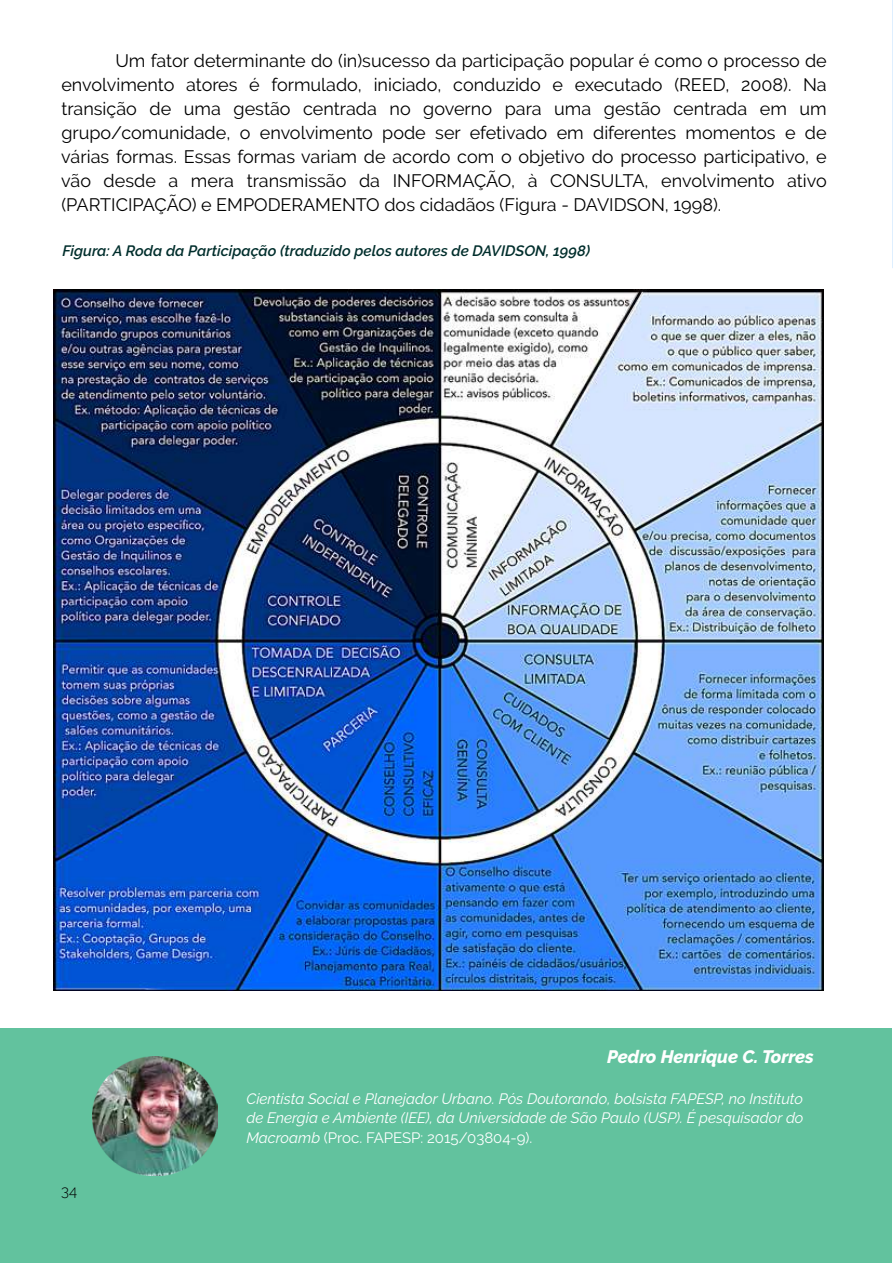
<style>
.page{position:relative;width:893px;height:1263px;background:#fff}
.page>*{position:absolute;margin:0;border:0;box-sizing:border-box;transform-origin:0 0}
.t1{font:18px/24px "Raleway";color:#000;text-align:justify}
.t2{font:italic 800 18px "Raleway";color:#fff}
.t3{font:italic 15px/19.5px "Raleway";color:#fff;text-align:justify}
.t4{font:italic 600 15px "Raleway";color:#002e2c}
.t5{font:300 15px "Raleway";color:#000}
.s1{font-style:normal}
</style>
<div class="page">
<div style="left:0;top:1028px;width:892px;height:235px;background:#62c29e"></div>
<img style="left:92px;top:1056px;width:125px;height:119px">
<svg style="left:892px;top:0;width:1px;height:268px"></svg>
<img style="left:54px;top:289px;width:770px;height:702px">
<p class="t1" style="left:61px;top:49px;width:767px;text-indent:54px">Um fator determinante do (in)sucesso da participação popular é como o processo de envolvimento atores é formulado, iniciado, conduzido e executado (REED, 2008). Na transição de uma gestão centrada no governo para uma gestão centrada em um grupo/comunidade, o envolvimento pode ser efetivado em diferentes momentos e de várias formas. Essas formas variam de acordo com o objetivo do processo participativo, e vão desde a mera transmissão da INFORMAÇÃO, à CONSULTA, envolvimento ativo (PARTICIPAÇÃO) e EMPODERAMENTO dos cidadãos (Figura - DAVIDSON, 1998).</p>
<p class="t4" style="left:62px;top:242px;width:529px">Figura: A Roda da Participação (traduzido pelos autores de DAVIDSON, 1998)</p>
<p class="t5" style="left:61px;top:1182px;width:17px">34</p>
<p class="t2" style="left:607px;top:1046px;width:208px">Pedro Henrique C. Torres</p>
<p class="t3" style="left:246px;top:1089px;width:559px">Cientista Social e Planejador Urbano. Pós Doutorando, bolsista FAPESP, no Instituto de Energia e Ambiente (IEE), da Universidade de São Paulo (USP). É pesquisador do Macroamb <span class="s1">(Proc. FAPESP: 2015/03804-9).</span></p>
</div>
